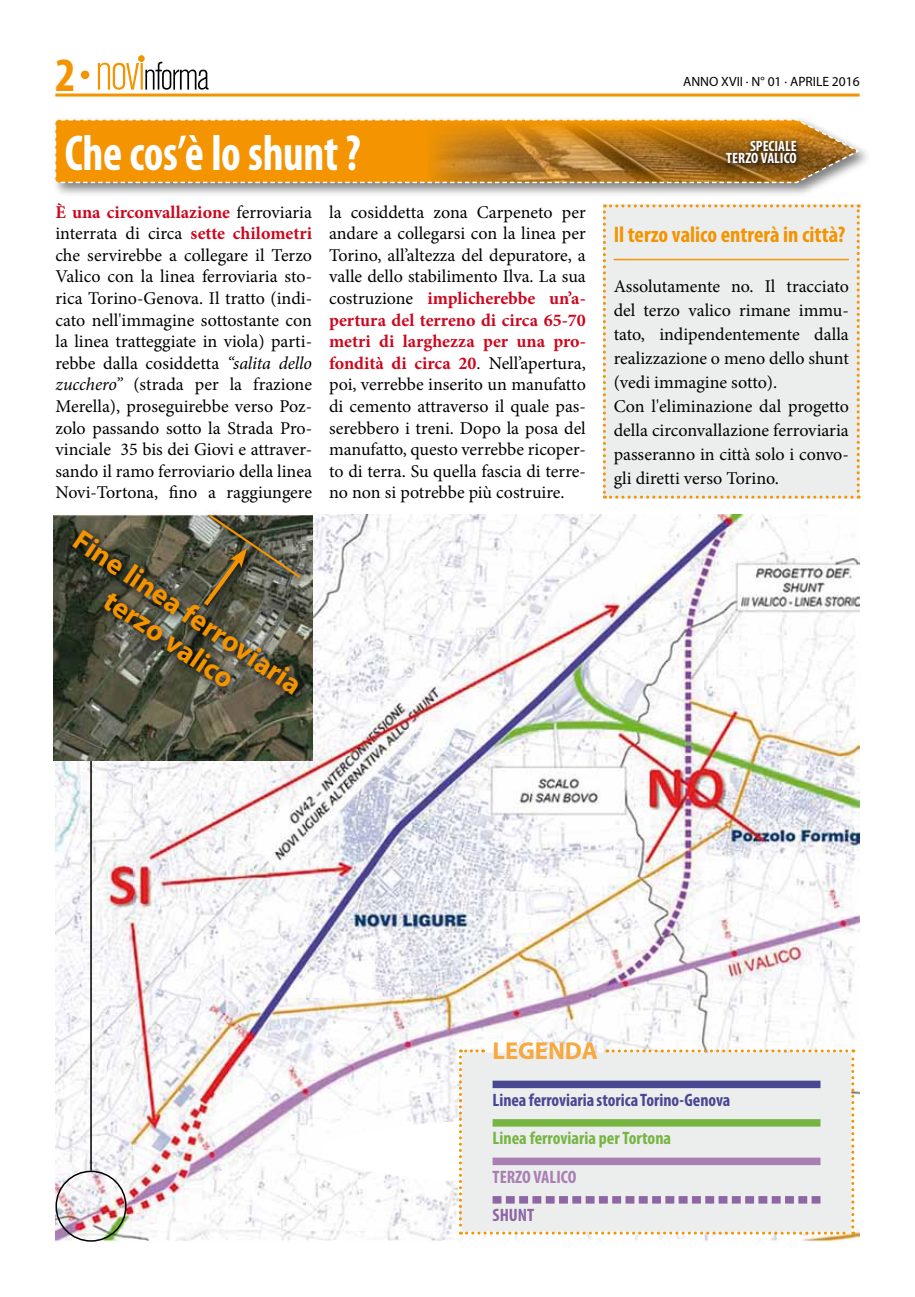
<style>
.page{position:relative;width:915px;height:1297px;background:#fff}
.page>*{position:absolute;margin:0;border:0;box-sizing:border-box;transform-origin:0 0}
.t1{font:700 condensed 50.55px "Myriad Pro";letter-spacing:-.005em;color:#fff;scale:.9 1}
.t2{font:700 condensed 48px "Myriad Pro";color:#f39400}
.t3{font:700 29.4px/33px "Myriad Pro";color:#f39400;text-align:center}
.t4{font:700 24.45px "Myriad Pro";color:#f6a93f}
.t5{font:700 condensed 22.5px "Myriad Pro";color:#f39400}
.t6{font:18px/21.6px "Minion Pro";color:#000;text-align:justify}
.t7{font:700 condensed 18px "Myriad Pro";color:#494693}
.t8{font:700 condensed 18px "Myriad Pro";color:#76b542}
.t9{font:700 condensed 18px "Myriad Pro";color:#a97fb3}
.t10{font:700 condensed 18px "Myriad Pro";color:#8e66a4}
.t11{font:700 condensed 15px "Myriad Pro";color:#fff}
.t12{font:13.5px "Myriad Pro";color:#000}
.s1{font-weight:700;color:#cd071e}
.s2{font-style:italic}
</style>
<div class="page">
<hr style="left:55px;top:94px;width:804px;height:3px;background:#f39400">
<svg style="left:98px;top:56px;width:110px;height:34px"></svg>
<div style="left:138px;top:55px;width:7px;height:7px;background:#f39400;border-radius:50%"></div>
<div style="left:81px;top:71px;width:8px;height:8px;background:#f39400;border-radius:50%"></div>
<div style="left:52px;top:116px;width:821px;height:82px;background:#000;opacity:.5"></div>
<svg style="left:54px;top:118px;width:807px;height:66px;background:#d99124"></svg>
<svg style="left:722px;top:137px;width:79px;height:32px;background:#6e4711"></svg>
<img style="left:55px;top:514px;width:804px;height:728px">
<div style="left:321px;top:1120px;width:400px;height:62px;background:#fff;border-radius:50%"></div>
<div style="left:55px;top:1171px;width:71px;height:71px;border:2px solid #000;border-radius:50%"></div>
<hr style="left:90px;top:760px;width:2px;height:411px;background:#000">
<svg style="left:459px;top:1049px;width:395px;height:185px;background:#e4e2e4"></svg>
<div style="left:492px;top:1157px;width:328px;height:8px;background:#a97fb3"></div>
<div style="left:492px;top:1119px;width:328px;height:8px;background:#76b542"></div>
<div style="left:603px;top:204px;width:256px;height:295px;background:#eceded"></div>
<hr style="left:613px;top:259px;width:235px;height:1px;background:#f39400">
<img style="left:54px;top:515px;width:258px;height:245px">
<svg style="left:303px;top:514px;width:8px;height:75px"></svg>
<svg style="left:67px;top:525px;width:243px;height:180px;background:#4c4e40"></svg>
<svg style="left:199px;top:543px;width:59px;height:74px"></svg>
<svg style="left:200px;top:513px;width:103px;height:97px;background:#65624e"></svg>
<h2 class="t2" style="left:55px;top:45px;width:22px">2</h2>
<h1 class="t1" style="left:65px;top:121px;width:330px">Che cos’è lo shunt ?</h1>
<p class="t6" style="left:55px;top:201px;width:258px"><span class="s1">È una circonvallazione</span> ferroviaria interrata di circa <span class="s1">sette chilometri </span>che servirebbe a collegare il Terzo Valico con la linea ferroviaria sto&shy;rica Torino-Genova. Il tratto (indi&shy;cato nell'immagine sottostante con la linea tratteggiate in viola) parti&shy;rebbe dalla cosiddetta <span class="s2">“salita dello zucchero”</span> (strada per la frazione Merella), proseguirebbe verso Poz&shy;zolo passando sotto la Strada Pro&shy;vinciale 35 bis dei Giovi e attraver&shy;sando il ramo ferroviario della linea Novi-Tortona, fino a raggiungere</p>
<p class="t6" style="left:329px;top:201px;width:258px">la cosiddetta zona Carpeneto per andare a collegarsi con la linea per Torino, all’altezza del depuratore, a valle dello stabilimento Ilva. La sua costruzione <span class="s1">implicherebbe un’a&shy;pertura del terreno di circa 65-70 metri di larghezza per una pro&shy;fondità di circa 20</span>. Nell’apertura, poi, verrebbe inserito un manufatto di cemento attraverso il quale pas&shy;serebbero i treni. Dopo la posa del manufatto, questo verrebbe ricoper&shy;to di terra. Su quella fascia di terre&shy;no non si potrebbe più costruire.</p>
<h3 class="t3" style="left:86px;top:523px;width:270px;rotate:34deg">Fine linea ferroviaria terzo valico</h3>
<p class="t12" style="left:682px;top:73px;width:178px">ANNO XVII · N° 01 · APRILE 2016</p>
<p class="t11" style="left:749px;top:137px;width:48px">SPECIALE</p>
<p class="t11" style="left:726px;top:148px;width:72px">TERZO VALICO</p>
<p class="t5" style="left:613px;top:220px;width:233px">Il terzo valico entrerà in città?</p>
<p class="t6" style="left:613px;top:274px;width:237px;line-height:24px;text-align:left">Assolutamente no. Il tracciato del terzo valico rimane immu&shy;tato, indipendentemente dalla realizzazione o meno dello shunt (vedi immagine sotto).<br>Con l'eliminazione dal progetto della circonvallazione ferroviaria passeranno in città solo i convo&shy;gli diretti verso Torino.</p>
<h3 class="t4" style="left:492px;top:1034px;width:107px">LEGENDA</h3>
<p class="t7" style="left:492px;top:1089px;width:239px">Linea ferroviaria storica Torino-Genova</p>
<p class="t8" style="left:492px;top:1127px;width:180px">Linea ferroviaria per Tortona</p>
<p class="t9" style="left:492px;top:1165px;width:85px">TERZO VALICO</p>
<p class="t10" style="left:492px;top:1204px;width:43px">SHUNT</p>
</div>
